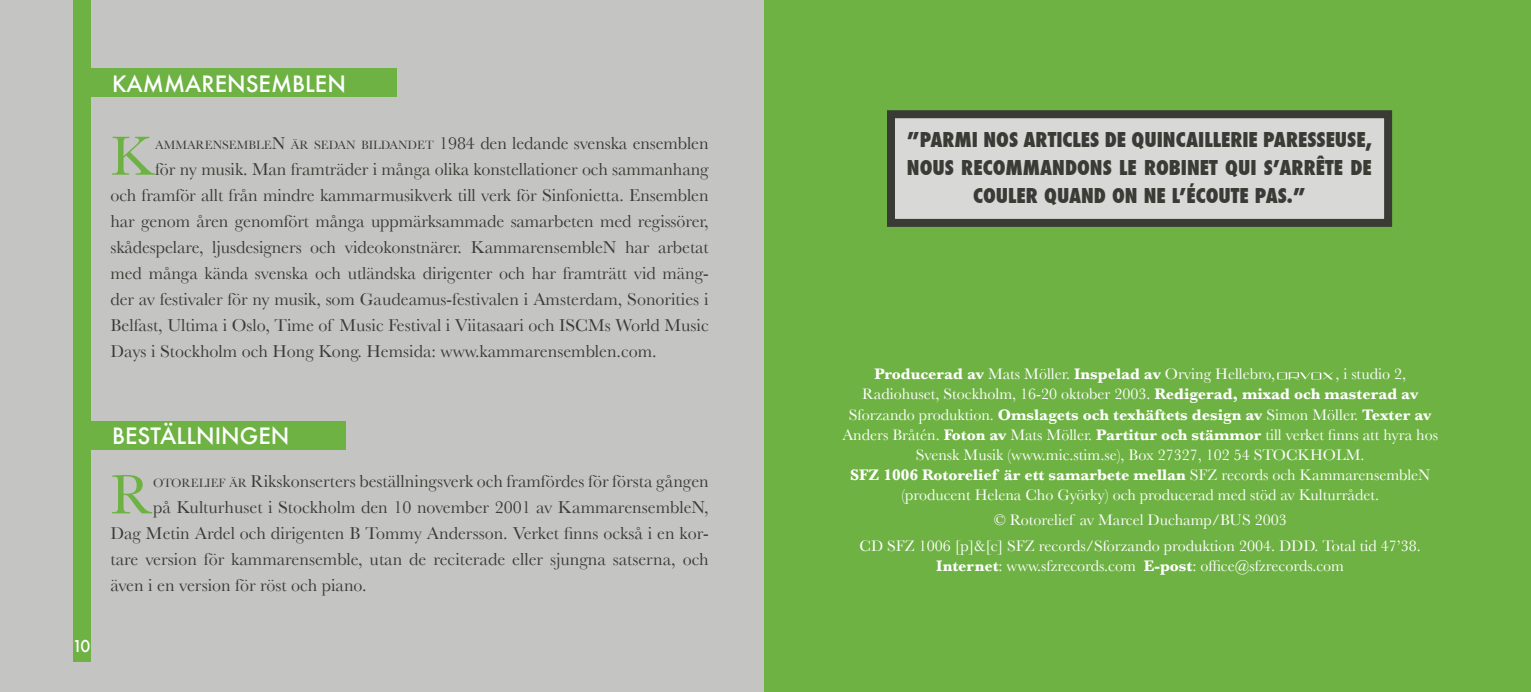
<style>
.page{position:relative;width:1531px;height:692px;background:#fff}
.page>*{position:absolute;margin:0;border:0;box-sizing:border-box;transform-origin:0 0}
.t1{font:57.2px "Baskerville";color:#6fb244}
.Flaggtitlar{font:500 22px "Futura";color:#fff}
.t2{font:800 condensed 20px/28px "Futura";color:#3a3b35;text-align:center}
.t3{font:18px "Baskerville";letter-spacing:-.005em;color:#3a3b35}
.Infotext{font:16px/20px "Baskerville";color:#fff;text-align:center}
.Infotext-2{font:700 16px "Baskerville";color:#fff}
.t4{font:500 16px "Futura";color:#fff}
.s1{font-size:12.6px}
.s2{font-weight:700}
.s3{font-weight:400}
</style>
<div class="page">
<div style="left:763px;top:0;width:768px;height:692px;background:#6fb244"></div>
<div style="left:0;top:0;width:763px;height:692px;background:#c4c4c2"></div>
<div style="left:74px;top:0;width:17px;height:661px;background:#6fb244"></div>
<div style="left:74px;top:69px;width:323px;height:28px;background:#6fb244"></div>
<div style="left:74px;top:421px;width:272px;height:29px;background:#6fb244"></div>
<div style="left:891px;top:114px;width:497px;height:109px;background:#d8d8d7"></div>
<div style="left:887px;top:110px;width:505px;height:117px;border:8px solid #3a3b35"></div>
<svg style="left:1277px;top:372px;width:56px;height:7px"></svg>
<p class="Flaggtitlar" style="left:112px;top:69px;width:235px">KAMMARENSEMBLEN</p>
<p class="t1" style="left:110px;top:122px;width:46px">K</p>
<p class="t3" style="left:155px;top:132px;width:555px"><span class="s1">AMMARENSEMBLE</span>N <span class="s1">ÄR SEDAN BILDANDET</span> 1984 den ledande svenska ensemblen</p>
<p class="t3" style="left:155px;top:158px;width:555px">för ny musik. Man framträder i många olika konstellationer och sammanhang</p>
<p class="t3" style="left:110px;top:184px;width:600px">och framför allt från mindre kammarmusikverk till verk för Sinfonietta. Ensemblen</p>
<p class="t3" style="left:110px;top:210px;width:600px">har genom åren genomfört många uppmärksammade samarbeten med regissörer,</p>
<p class="t3" style="left:110px;top:236px;width:600px">skådespelare, ljusdesigners och videokonstnärer. KammarensembleN har arbetat</p>
<p class="t3" style="left:110px;top:262px;width:600px">med många kända svenska och utländska dirigenter och har framträtt vid mäng-</p>
<p class="t3" style="left:110px;top:288px;width:600px">der av festivaler för ny musik, som Gaudeamus-festivalen i Amsterdam, Sonorities i</p>
<p class="t3" style="left:110px;top:314px;width:600px">Belfast, Ultima i Oslo, Time of Music Festival i Viitasaari och ISCMs World Music</p>
<p class="t3" style="left:110px;top:340px;width:548px">Days i Stockholm och Hong Kong. Hemsida: www.kammarensemblen.com.</p>
<p class="t4" style="left:72px;top:635px;width:19px">10</p>
<p class="Flaggtitlar" style="left:112px;top:421px;width:179px">BESTÄLLNINGEN</p>
<p class="t1" style="left:111px;top:461px;width:43px">R</p>
<p class="t3" style="left:153px;top:470px;width:557px"><span class="s1">OTORELIEF ÄR</span> Rikskonserters beställningsverk och framfördes för första gången</p>
<p class="t3" style="left:153px;top:496px;width:557px">på Kulturhuset i Stockholm den 10 november 2001 av KammarensembleN,</p>
<p class="t3" style="left:110px;top:522px;width:600px">Dag Metin Ardel och dirigenten B Tommy Andersson. Verket finns också i en kor-</p>
<p class="t3" style="left:110px;top:548px;width:600px">tare version för kammarensemble, utan de reciterade eller sjungna satserna, och</p>
<p class="t3" style="left:110px;top:574px;width:258px">även i en version för röst och piano.</p>
<p class="t2" style="left:907px;top:125px;width:466px">”PARMI NOS ARTICLES DE QUINCAILLERIE PARESSEUSE,<br>NOUS RECOMMANDONS LE ROBINET QUI SʼARRÊTE DE<br>COULER QUAND ON NE LʼÉCOUTE PAS.”</p>
<p class="Infotext" style="left:874px;top:364px;width:402px"><span class="s2">Producerad av</span> Mats Möller. <span class="s2">Inspelad av</span> Orving Hellebro,</p>
<p class="Infotext" style="left:1335px;top:364px;width:72px">, i studio 2,</p>
<p class="Infotext" style="left:842px;top:384px;width:597px">Radiohuset, Stockholm, 16-20 oktober 2003. <span class="s2">Redigerad, mixad och masterad av </span>Sforzando produktion. <span class="s2">Omslagets och texhäftets design av</span> Simon Möller. <span class="s2">Texter av </span>Anders Bråtén. <span class="s2">Foton av</span> Mats Möller. <span class="s2">Partitur och stämmor</span> till verket finns att hyra hos Svensk Musik (www.mic.stim.se), Box 27327, 102 54 STOCKHOLM.</p>
<p class="Infotext-2" style="left:850px;top:465px;width:581px">SFZ 1006 Rotorelief är ett samarbete mellan <span class="s3">SFZ records och KammarensembleN</span></p>
<p class="Infotext" style="left:901px;top:484px;width:479px">(producent Helena Cho Györky) och producerad med stöd av Kulturrådet.</p>
<p class="Infotext" style="left:994px;top:510px;width:294px">© Rotorelief av Marcel Duchamp/BUS 2003</p>
<p class="Infotext" style="left:859px;top:535px;width:563px">CD SFZ 1006 [p]&amp;[c] SFZ records/Sforzando produktion 2004. DDD. Total tid 47’38.</p>
<p class="Infotext" style="left:936px;top:555px;width:409px"><span class="s2">Internet</span>: www.sfzrecords.com <span class="s2">E-post</span>: office@sfzrecords.com</p>
</div>
